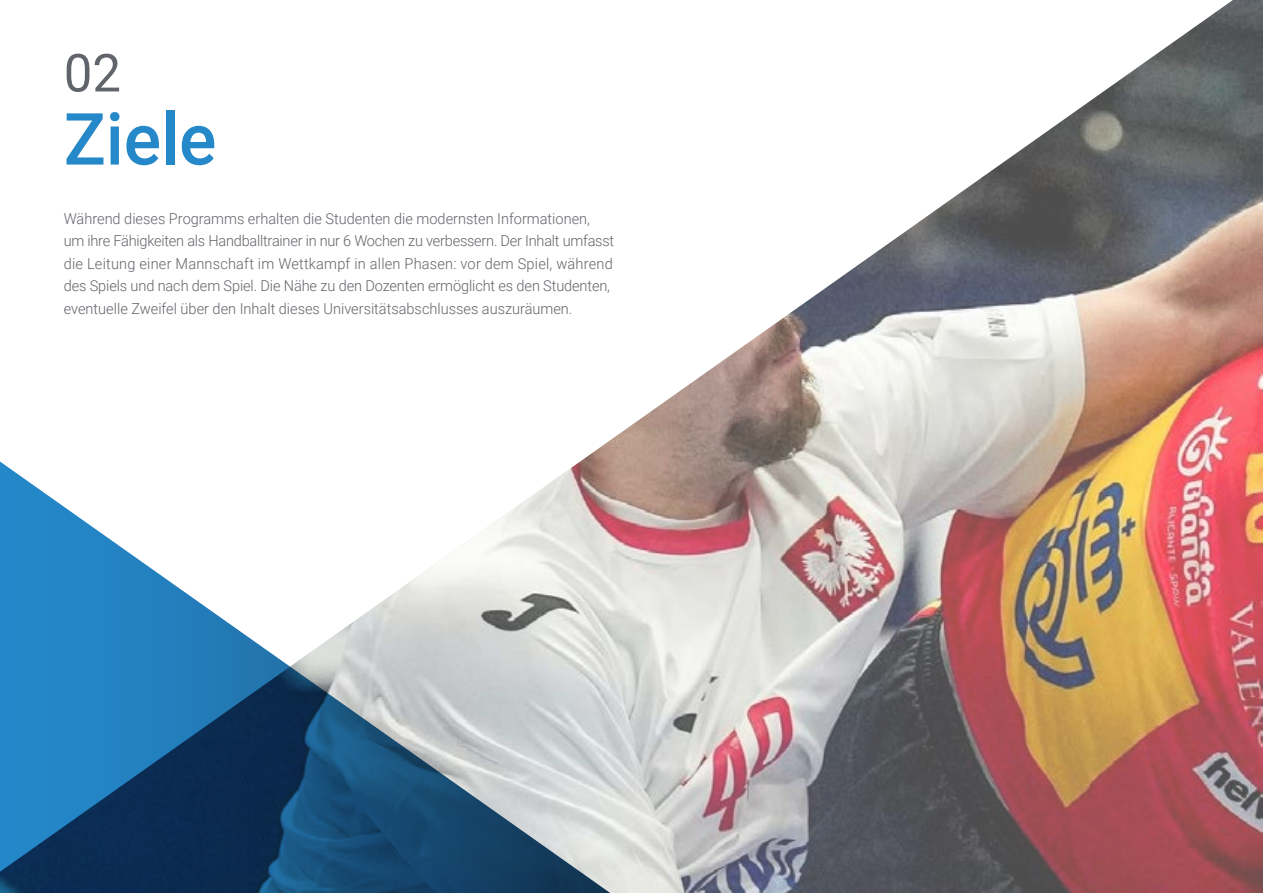
<style>
.page{position:relative;width:1263px;height:893px;background:#fff}
.page>*{position:absolute;margin:0;border:0;box-sizing:border-box;transform-origin:0 0}
.t1{font:500 72px "Roboto";color:#2488c9}
.t2{font:52.5px "Roboto";color:#61646a}
.t3{font:300 15px/22.5px "Roboto";color:#61646a}
</style>
<div class="page">
<img style="left:602px;top:0;width:661px;height:893px">
<svg style="left:0;top:446px;width:640px;height:447px"></svg>
<h2 class="t2" style="left:64px;top:36px;width:59px">02</h2>
<h1 class="t1" style="left:64px;top:89px;width:154px">Ziele</h1>
<p class="t3" style="left:64px;top:207px;width:552px">Während dieses Programms erhalten die Studenten die modernsten Informationen, um ihre Fähigkeiten als Handballtrainer in nur 6 Wochen zu verbessern. Der Inhalt umfasst die Leitung einer Mannschaft im Wettkampf in allen Phasen: vor dem Spiel, während des Spiels und nach dem Spiel. Die Nähe zu den Dozenten ermöglicht es den Studenten, eventuelle Zweifel über den Inhalt dieses Universitätsabschlusses auszuräumen.</p>
</div>
